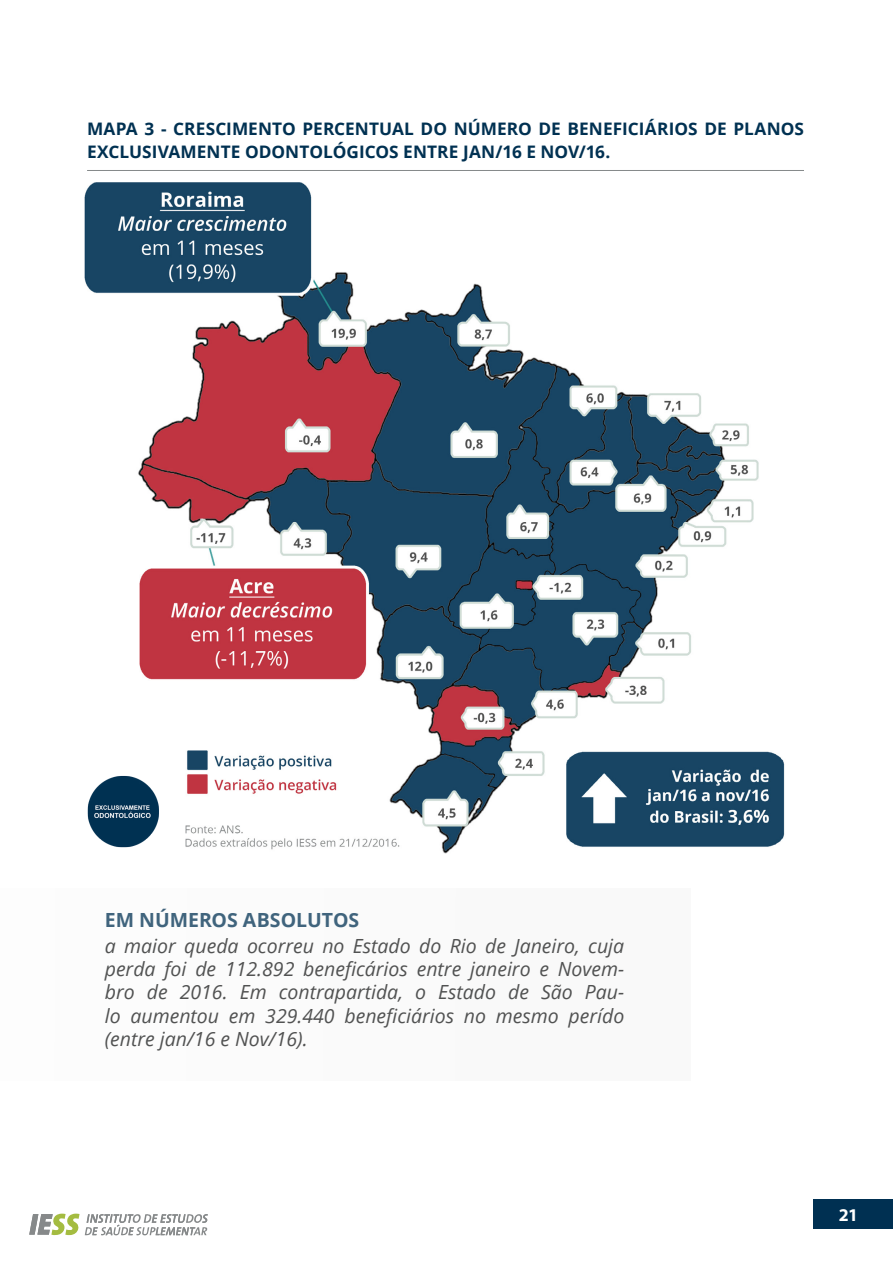
<style>
.page{position:relative;width:893px;height:1263px;background:#fff}
.page>*{position:absolute;margin:0;border:0;box-sizing:border-box;transform-origin:0 0}
.t1{font:italic 19.5px/23.4px "Open Sans";color:#515252;text-align:justify}
.t2{font:700 19.5px "Open Sans";color:#40647d}
.t3{font:700 18px "Myriad Pro";color:#fff}
.t4{font:700 17.25px/22.5px "Open Sans";color:#003152}
</style>
<div class="page">
<svg style="left:29px;top:1214px;width:179px;height:21px"></svg>
<div style="left:0;top:888px;width:690px;height:192px;background:#f9f9f9"></div>
<img style="left:84px;top:182px;width:701px;height:672px">
<hr style="left:87px;top:170px;width:717px;height:1px;background:#868a8b">
<img style="left:84px;top:770px;width:81px;height:84px">
<div style="left:833px;top:1199px;width:60px;height:29px;background:#003052"></div>
<div style="left:814px;top:1199px;width:69px;height:30px;background:#003052"></div>
<p class="t4" style="left:87px;top:117px;width:717px">MAPA 3 - CRESCIMENTO PERCENTUAL DO NÚMERO DE BENEFICIÁRIOS DE PLANOS<br>EXCLUSIVAMENTE ODONTOLÓG ICOS ENTRE JAN/16 E N OV/16.</p>
<p class="t2" style="left:105px;top:906px;width:254px">EM NÚMEROS ABSOLUTOS</p>
<p class="t1" style="left:105px;top:933px;width:521px">a maior queda ocorreu no Estado do Rio de Janeiro, cuja perda foi de 112.892 beneficários entre janeiro e Novem&shy;bro de 2016. Em contrapartida, o Estado de São Pau&shy;lo aumentou em 329.440 beneficiários no mesmo perído (entre jan/16 e Nov/16).</p>
<p class="t3" style="left:839px;top:1203px;width:21px">21</p>
</div>
